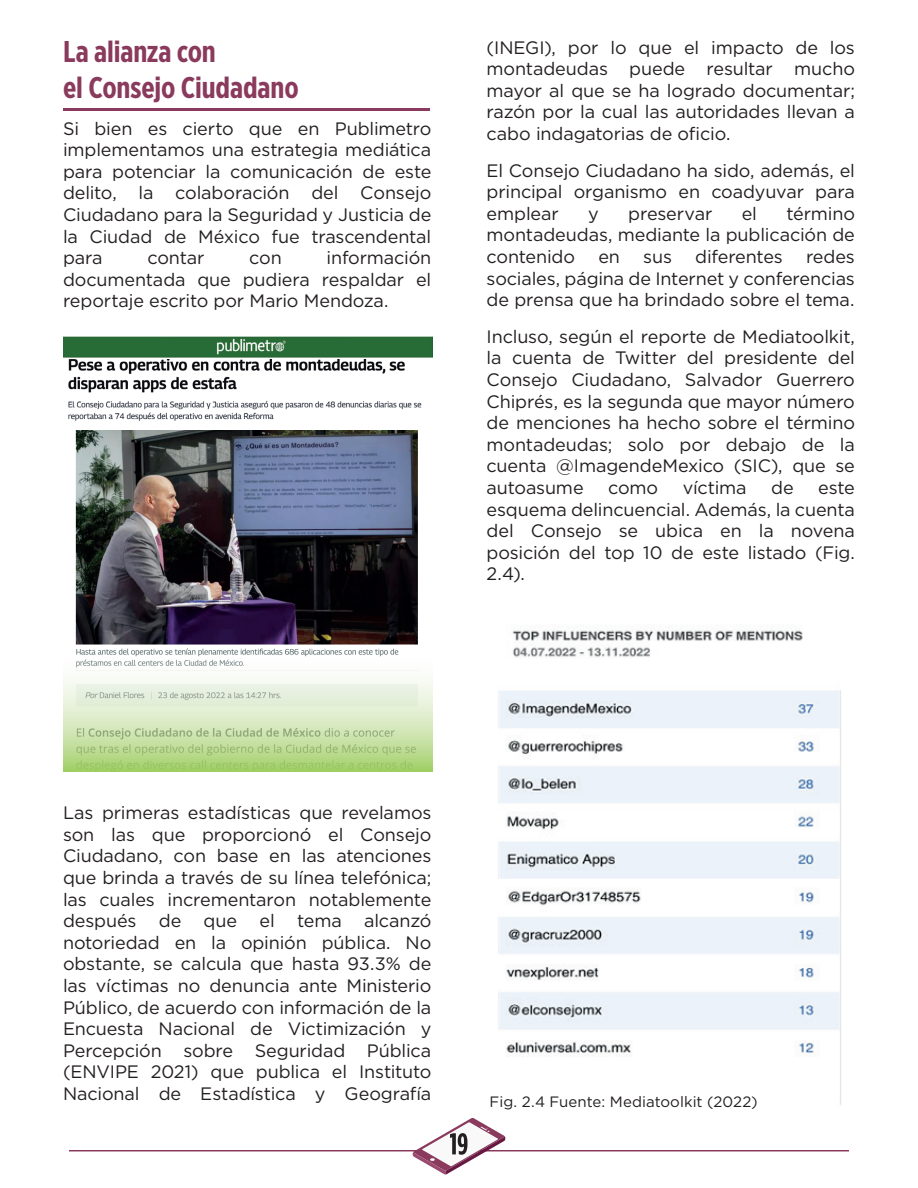
<style>
.page{position:relative;width:918px;height:1188px;background:#fff}
.page>*{position:absolute;margin:0;border:0;box-sizing:border-box;transform-origin:0 0}
.t1{font:700 30px/36px "Gotham X Narrow";letter-spacing:-.005em;color:#8a3a5c}
.t2{font:18px/21.6px "Gotham";letter-spacing:-.005em;color:#231f20;text-align:justify}
.t3{font:15px "Gotham";letter-spacing:.005em;color:#231f20}
</style>
<div class="page">
<img style="left:498px;top:627px;width:343px;height:478px">
<hr style="left:63px;top:108px;width:367px;height:2px;background:#8a3a5c">
<img style="left:75px;top:430px;width:343px;height:227px">
<img style="left:68px;top:359px;width:354px;height:62px">
<img style="left:63px;top:336px;width:369px;height:22px">
<svg style="left:63px;top:659px;width:369px;height:113px"></svg>
<hr style="left:69px;top:1150px;width:780px;height:1px;background:#8a3a5c">
<svg style="left:413px;top:1118px;width:92px;height:57px"></svg>
<h1 class="t1" style="left:63px;top:33px;width:237px">La alianza con<br>el Consejo Ciudadano</h1>
<p class="t2" style="left:63px;top:117px;width:370px">Si bien es cierto que en Publimetro implementamos una estrategia mediática para potenciar la comunicación de este delito, la colaboración del Consejo Ciudadano para la Seguridad y Justicia de la Ciudad de México fue trascendental para</p>
<p class="t2" style="left:63px;top:247px;width:370px;text-indent:264px">información documentada que pudiera respaldar el reportaje escrito por Mario Mendoza.</p>
<p class="t2" style="left:147px;top:247px;width:59px">contar</p>
<p class="t2" style="left:249px;top:247px;width:34px">con</p>
<p class="t2" style="left:487px;top:36px;width:370px">(INEGI), por lo que el impacto de los montadeudas puede resultar mucho mayor al que se ha logrado documentar; razón por la cual las autoridades llevan a cabo indagatorias de oficio.</p>
<p class="t2" style="left:487px;top:159px;width:370px">El Consejo Ciudadano ha sido, además, el principal organismo en coadyuvar para emplear</p>
<p class="t2" style="left:487px;top:202px;width:370px;text-indent:300px">término montadeudas, mediante la publicación de contenido</p>
<p class="t2" style="left:588px;top:202px;width:12px">y</p>
<p class="t2" style="left:628px;top:202px;width:86px">preservar</p>
<p class="t2" style="left:742px;top:202px;width:17px">el</p>
<p class="t2" style="left:598px;top:246px;width:23px">en</p>
<p class="t2" style="left:643px;top:246px;width:30px">sus</p>
<p class="t2" style="left:695px;top:246px;width:89px">diferentes</p>
<p class="t2" style="left:487px;top:246px;width:370px;text-indent:319px">redes sociales, página de Internet y conferencias de prensa que ha brindado sobre el tema.</p>
<p class="t2" style="left:487px;top:325px;width:370px">Incluso, según el reporte de Mediatoolkit, la cuenta de Twitter del presidente del Consejo Ciudadano, Salvador Guerrero Chiprés, es la segunda que mayor número de menciones ha hecho sobre el término montadeudas; solo por debajo de la cuenta @ImagendeMexico (SIC), que se autoasume</p>
<p class="t2" style="left:608px;top:477px;width:52px">como</p>
<p class="t2" style="left:683px;top:477px;width:65px">víctima</p>
<p class="t2" style="left:771px;top:477px;width:24px">de</p>
<p class="t2" style="left:487px;top:477px;width:370px;text-indent:332px">este esquema delincuencial. Además, la cuenta del Consejo se ubica en la novena posición del top 10 de este listado (Fig.<br>2.4).</p>
<p class="t2" style="left:63px;top:802px;width:370px">Las primeras estadísticas que revelamos son las que proporcionó el Consejo Ciudadano, con base en las atenciones que brinda a través de su línea telefónica; las cuales incrementaron notablemente después de que el tema alcanzó notoriedad en la opinión pública. No obstante, se calcula que hasta 93.3% de las víctimas no denuncia ante Ministerio Público, de acuerdo con información de la Encuesta Nacional de Victimización y Percepción sobre Seguridad Pública (ENVIPE 2021) que publica el Instituto Nacional de Estadística y Geografía</p>
<p class="t3" style="left:490px;top:1093px;width:270px">Fig. 2.4 Fuente: Mediatoolkit (2022)</p>
</div>
